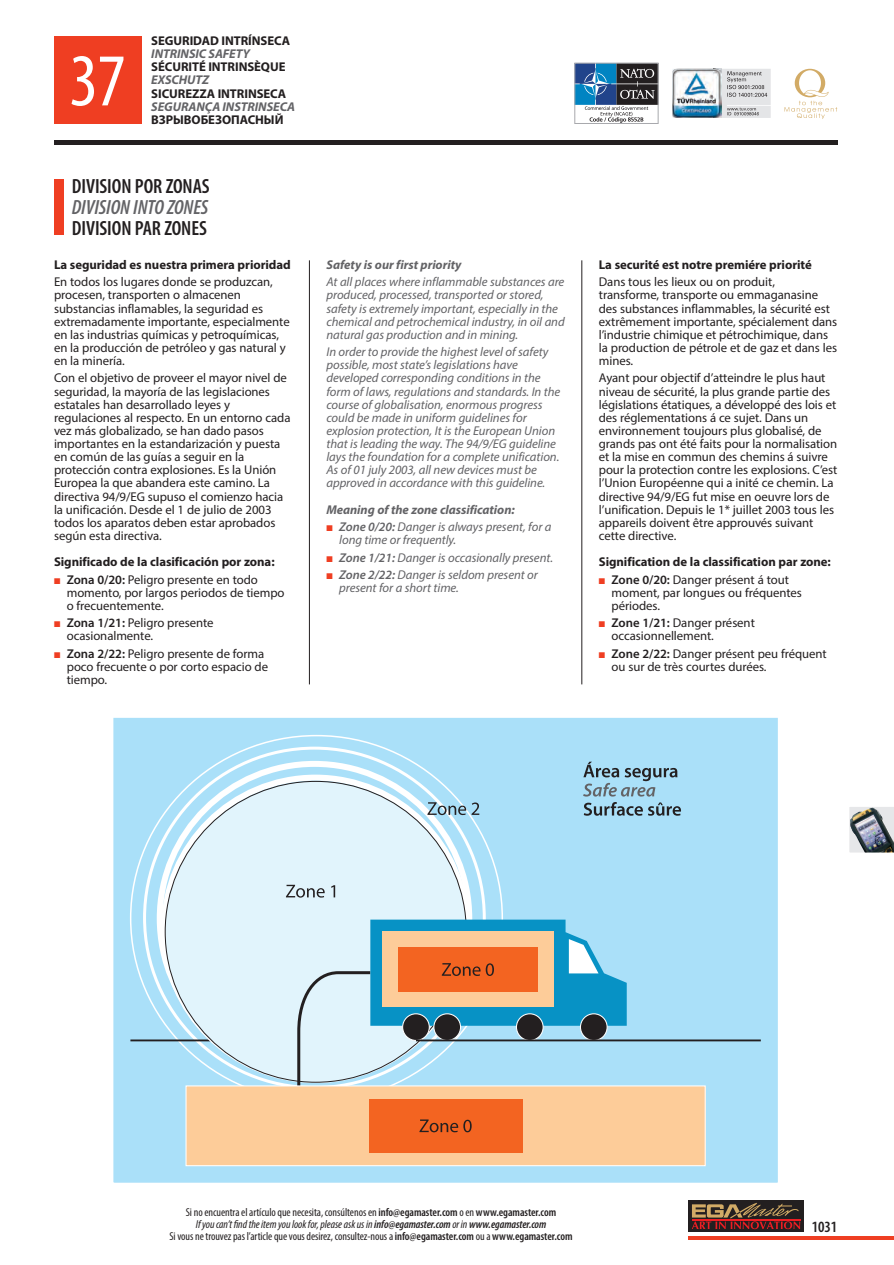
<style>
.page{position:relative;width:894px;height:1265px;background:#fff}
.page>*{position:absolute;margin:0;border:0;box-sizing:border-box;transform-origin:0 0}
.t1{font:condensed 75px "Myriad Pro";color:#fff}
.t2{font:600 condensed 20.7px "Myriad Pro";letter-spacing:-.005em;color:#231f20}
.t3{font:italic 600 condensed 20.7px "Myriad Pro";letter-spacing:-.005em;color:#636366}
.t4{font:600 condensed 15.75px "Myriad Pro";color:#231f20}
.t5{font:12.75px/13px "Myriad Pro";letter-spacing:-.005em;color:#231f20}
.t6{font:italic 12.75px/13px "Myriad Pro";letter-spacing:-.005em;color:#636366}
.t7{font:700 12.75px "Myriad Pro";letter-spacing:-.005em;color:#231f20}
.t8{font:italic 700 12.75px "Myriad Pro";letter-spacing:-.005em;color:#636366}
.t9{font:condensed 11.55px/11.9px "Myriad Pro";letter-spacing:-.005em;color:#231f20;text-align:center}
.s1{color:#ef3e22}
.s2{font-weight:600}
.s3{font-style:italic}
.s4{font-weight:600;font-style:italic}
</style>
<div class="page">
<svg style="left:720px;top:69px;width:50px;height:49px;background:#cfd0d2"></svg>
<img style="left:672px;top:69px;width:41px;height:49px">
<img style="left:713px;top:69px;width:7px;height:49px">
<svg style="left:784px;top:69px;width:52px;height:50px"></svg>
<svg style="left:576px;top:65px;width:80px;height:57px"></svg>
<div style="left:574px;top:63px;width:84px;height:61px;border:1px solid #a8a9ad"></div>
<div style="left:54px;top:179px;width:9px;height:56px;background:#ef3e22"></div>
<hr style="left:309px;top:260px;width:1px;height:424px;background:#231f20">
<hr style="left:581px;top:260px;width:1px;height:424px;background:#231f20">
<svg style="left:113px;top:718px;width:664px;height:464px;background:#aee1f8"></svg>
<hr style="left:130px;top:1039px;width:83px;height:2px;background:#231f20">
<div style="left:165px;top:781px;width:301px;height:301px;background:#e1f4fc;border-radius:50%"></div>
<hr style="left:416px;top:1039px;width:344px;height:2px;background:#231f20">
<svg style="left:583px;top:802px;width:97px;height:13px"></svg>
<svg style="left:582px;top:761px;width:95px;height:35px;background:#90b9cc"></svg>
<svg style="left:427px;top:802px;width:52px;height:13px"></svg>
<svg style="left:286px;top:884px;width:49px;height:13px"></svg>
<svg style="left:295px;top:919px;width:331px;height:166px"></svg>
<div style="left:186px;top:1086px;width:518px;height:79px;background:#fdcc99"></div>
<div style="left:185px;top:1085px;width:520px;height:81px;border:1px solid #fff"></div>
<div style="left:368px;top:1099px;width:154px;height:53px;background:#f36421"></div>
<svg style="left:419px;top:1119px;width:52px;height:13px"></svg>
<div style="left:54px;top:36px;width:87px;height:88px;background:#ef3e22"></div>
<hr style="left:54px;top:141px;width:782px;height:4px;background:#231f20">
<hr style="left:687px;top:1236px;width:206px;height:4px;background:#ef3e22">
<div style="left:687px;top:1200px;width:115px;height:32px;background:#231f20"></div>
<hr style="left:691px;top:1219px;width:109px;height:1px;background:#ee1d23">
<svg style="left:691px;top:1202px;width:108px;height:27px"></svg>
<img style="left:849px;top:807px;width:44px;height:46px">
<h1 class="t1" style="left:69px;top:54px;width:58px">37</h1>
<p class="t7" style="left:151px;top:36px;width:140px">SEGURIDAD INTRÍNSECA</p>
<p class="t8" style="left:151px;top:49px;width:100px">INTRINSIC SAFETY</p>
<p class="t7" style="left:151px;top:62px;width:136px">SÉCURITÉ INTRINSÈQUE</p>
<p class="t8" style="left:151px;top:75px;width:59px">EXSCHUTZ</p>
<p class="t7" style="left:151px;top:88px;width:136px">SICUREZZA INTRINSECA</p>
<p class="t8" style="left:151px;top:101px;width:145px">SEGURANÇA INSTRINSECA</p>
<p class="t7" style="left:151px;top:115px;width:134px">ВЗРЫВОБЕЗОПАСНЫЙ</p>
<h2 class="t2" style="left:72px;top:179px;width:139px">DIVISION POR ZONAS</h2>
<h2 class="t3" style="left:72px;top:200px;width:138px">DIVISION INTO ZONES</h2>
<h2 class="t2" style="left:72px;top:221px;width:136px">DIVISION PAR ZONES</h2>
<p class="t7" style="left:54px;top:260px;width:238px">La seguridad es nuestra primera prioridad</p>
<p class="t5" style="left:54px;top:276px;width:237px">En todos los lugares donde se produzcan, procesen, transporten o almacenen substancias inflamables, la seguridad es extremadamente importante, especialmente en las industrias químicas y petroquímicas, en la producción de petróleo y gas natural y en la minería.</p>
<p class="t5" style="left:54px;top:373px;width:238px">Con el objetivo de proveer el mayor nivel de seguridad, la mayoría de las legislaciones estatales han desarrollado leyes y regulaciones al respecto. En un entorno cada vez más globalizado, se han dado pasos importantes en la estandarización y puesta en común de las guías a seguir en la protección contra explosiones. Es la Unión Europea la que abandera este camino. La directiva 94/9/EG supuso el comienzo hacia la unificación. Desde el 1 de julio de 2003 todos los aparatos deben estar aprobados según esta directiva.</p>
<p class="t7" style="left:54px;top:557px;width:222px">Significado de la clasificación por zona:</p>
<p class="t5" style="left:67px;top:574px;width:219px;text-indent:-13px"><span class="s1">■</span> <span class="s2">Zona 0/20:</span> Peligro presente en todo momento, por largos periodos de tiempo o frecuentemente.</p>
<p class="t5" style="left:67px;top:617px;width:148px;text-indent:-13px"><span class="s1">■</span> <span class="s2">Zona 1/21:</span> Peligro presente ocasionalmente.</p>
<p class="t5" style="left:67px;top:648px;width:203px;text-indent:-13px"><span class="s1">■</span> <span class="s2">Zona 2/22:</span> Peligro presente de forma poco frecuente o por corto espacio de tiempo.</p>
<p class="t8" style="left:326px;top:260px;width:136px">Safety is our first priority</p>
<p class="t6" style="left:326px;top:276px;width:240px">At all places where inflammable substances are produced, processed, transported or stored, safety is extremely important, especially in the chemical and petrochemical industry, in oil and natural gas production and in mining.</p>
<p class="t6" style="left:326px;top:346px;width:235px">In order to provide the highest level of safety possible, most state’s legislations have developed corresponding conditions in the form of laws, regulations and standards. In the course of globalisation, enormous progress could be made in uniform guidelines for explosion protection, It is the European Union that is leading the way. The 94/9/EG guideline lays the foundation for a complete unification.<br>As of 01 july 2003, all new devices must be approved in accordance with this guideline.</p>
<p class="t8" style="left:326px;top:504px;width:190px">Meaning of the zone classification:</p>
<p class="t6" style="left:339px;top:521px;width:214px;text-indent:-13px"><span class="s1">■</span> <span class="s2">Zone 0/20:</span> Danger is always present, for a long time or frequently.</p>
<p class="t6" style="left:326px;top:552px;width:228px"><span class="s1">■</span> <span class="s2">Zone 1/21:</span> Danger is occasionally present.</p>
<p class="t6" style="left:339px;top:569px;width:200px;text-indent:-13px"><span class="s1">■</span> <span class="s2">Zone 2/22:</span> Danger is seldom present or present for a short time.</p>
<p class="t7" style="left:598px;top:260px;width:214px">La securité est notre premiére priorité</p>
<p class="t5" style="left:598px;top:276px;width:240px">Dans tous les lieux ou on produit, transforme, transporte ou emmaganasine des substances inflammables, la sécurité est extrêmement importante, spécialement dans l’industrie chimique et pétrochimique, dans la production de pétrole et de gaz et dans les mines.</p>
<p class="t5" style="left:598px;top:373px;width:240px">Ayant pour objectif d’atteindre le plus haut niveau de sécurité, la plus grande partie des législations étatiques, a développé des lois et des réglementations á ce sujet. Dans un environnement toujours plus globalisé, de grands pas ont été faits pour la normalisation et la mise en commun des chemins á suivre pour la protection contre les explosions. C’est l’Union Européenne qui a inité ce chemin. La directive 94/9/EG fut mise en oeuvre lors de l’unification. Depuis le 1* juillet 2003 tous les appareils doivent être approuvés suivant cette directive.</p>
<p class="t7" style="left:598px;top:557px;width:233px">Signification de la classification par zone:</p>
<p class="t5" style="left:611px;top:574px;width:192px;text-indent:-13px"><span class="s1">■</span> <span class="s2">Zone 0/20:</span> Danger présent á tout moment, par longues ou fréquentes périodes.</p>
<p class="t5" style="left:611px;top:617px;width:145px;text-indent:-13px"><span class="s1">■</span> <span class="s2">Zone 1/21:</span> Danger présent occasionnellement.</p>
<p class="t5" style="left:611px;top:648px;width:216px;text-indent:-13px"><span class="s1">■</span> <span class="s2">Zone 2/22:</span> Danger présent peu fréquent ou sur de très courtes durées.</p>
<p class="t9" style="left:169px;top:1207px;width:404px">Si no encuentra el artículo que necesita, consúltenos en <span class="s2">info@egamaster.com</span> o en <span class="s2">www.egamaster.com<br></span><span class="s3">If you can’t find the item you look for, please ask us in</span> <span class="s4">info@egamaster.com</span> <span class="s3">or in</span> <span class="s4">www.egamaster.com<br></span>Si vous ne trouvez pas l’article que vous desirez, consultez-nous a <span class="s2">info@egamaster.com</span> ou a <span class="s2">www.egamaster.com</span></p>
<p class="t4" style="left:811px;top:1221px;width:27px">1031</p>
</div>
